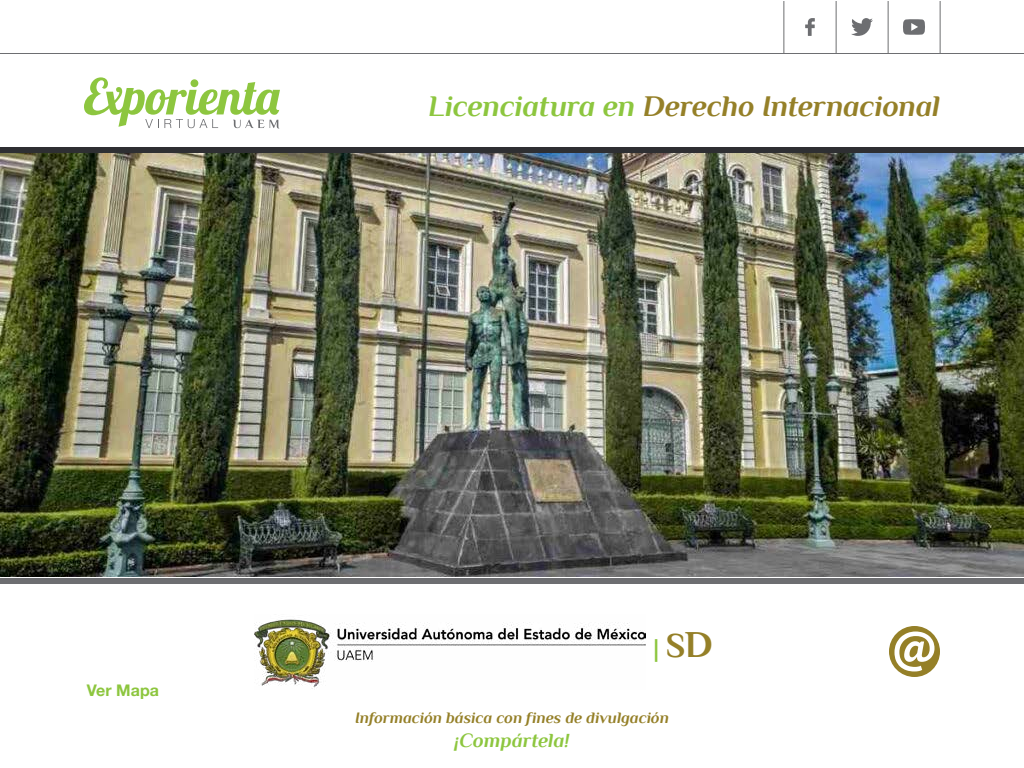
<style>
.page{position:relative;width:1024px;height:768px;background:#fff}
.page>*{position:absolute;margin:0;border:0;box-sizing:border-box;transform-origin:0 0}
.t1{font:italic 700 30px "Philosopher";letter-spacing:-.005em;color:#958028}
.t2{font:26px "Philosopher";color:#8dc63f}
.t3{font:italic 700 20px "Philosopher";letter-spacing:-.005em;color:#8dc63f}
.t4{font:italic 700 16px "Philosopher";color:#958028}
.t5{font:700 16px "Helvetica Neue";letter-spacing:.005em;color:#8dc63f}
.s1{color:#8dc63f}
.s2{font-weight:700;font-size:35px;color:#958028}
.s3{font-weight:700;font-size:38px;color:#958028}
</style>
<div class="page">
<hr style="left:0;top:53px;width:1024px;height:1px;background:#6d6e71">
<svg style="left:84px;top:77px;width:196px;height:52px"></svg>
<svg style="left:851px;top:18px;width:22px;height:18px"></svg>
<svg style="left:903px;top:19px;width:22px;height:16px"></svg>
<svg style="left:805px;top:18px;width:10px;height:18px"></svg>
<hr style="left:784px;top:1px;width:1px;height:52px;background:#6d6e71">
<hr style="left:836px;top:1px;width:1px;height:52px;background:#6d6e71">
<hr style="left:888px;top:1px;width:1px;height:52px;background:#6d6e71">
<hr style="left:940px;top:1px;width:1px;height:52px;background:#6d6e71">
<div style="left:0;top:578px;width:1024px;height:6px;background:#6d6e71"></div>
<svg style="left:889px;top:626px;width:51px;height:51px"></svg>
<div style="left:0;top:147px;width:1024px;height:6px;background:#2e2f32"></div>
<img style="left:254px;top:619px;width:392px;height:70px">
<img style="left:0;top:153px;width:1024px;height:424px">
<h1 class="t1" style="left:428px;top:91px;width:513px"><span class="s1">Licenciatura en</span> Derecho Internacional</h1>
<p class="t5" style="left:87px;top:678px;width:74px">Ver Mapa</p>
<h2 class="t2" style="left:653px;top:635px;width:61px">| <span class="s2">S</span><span class="s3">D</span></h2>
<p class="t4" style="left:355px;top:709px;width:315px">Información básica con fines de divulgación</p>
<p class="t3" style="left:455px;top:730px;width:116px">¡Compártela!</p>
</div>
